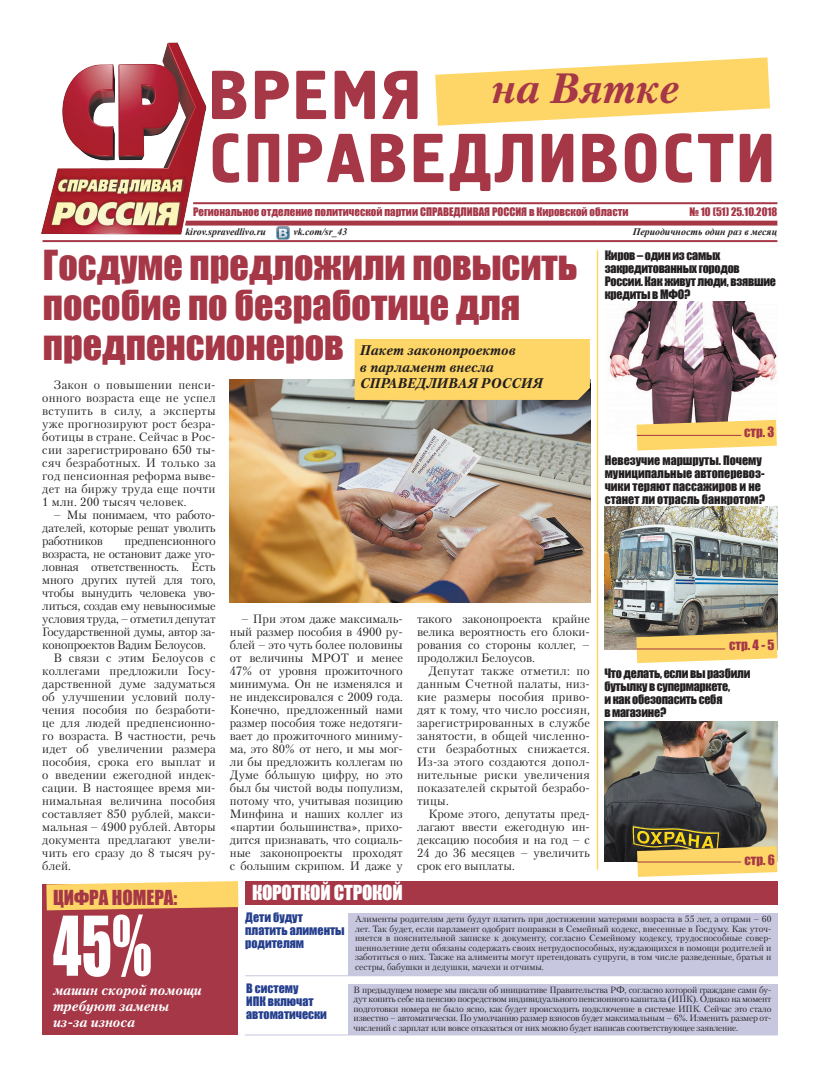
<style>
.page{position:relative;width:820px;height:1078px;background:#fff}
.page>*{position:absolute;margin:0;border:0;box-sizing:border-box;transform-origin:0 0}
.t1{font:76px "Impact";color:#fff;scale:.75 1}
.t2{font:69px "Hermes CTT";letter-spacing:.045em;color:#a63747;scale:1.05 1}
.t3{font:italic 700 42.2px "Petersburg C";color:#a63747}
.t4{font:38px/40px "Impact";color:#a63747}
.t5{font:19px "Impact";letter-spacing:-.01em;color:#fff}
.t6{font:19px "Impact";color:#a63747}
.t7{font:italic 700 14px/16.8px "Petersburg C";color:#231f20}
.t8{font:italic 700 14px/16px "Petersburg C";color:#fff}
.t9{font:13px "Impact";color:#a63747}
.t10{font:12px/13px "Petersburg C";letter-spacing:.01em;color:#231f20;text-align:justify}
.t11{font:12px "Petersburg C";letter-spacing:-.02em;color:#231f20}
.t12{font:12px/13px "Impact";letter-spacing:-.02em;color:#231f20}
.t13{font:12px/13px "Impact";color:#231f20}
.t14{font:12px/13px "Impact";color:#253f8e}
.t15{font:10.8px "Impact";color:#a63747}
.t16{font:italic 700 9.9px "Times New Roman";color:#231f20}
.t17{font:9px/9.5px "Petersburg C";letter-spacing:-.01em;color:#231f20;text-align:justify}
.s1{font-family:"Hermes CTT";font-weight:400;font-style:normal;font-size:69px}
</style>
<div class="page">
<img style="left:230px;top:379px;width:359px;height:223px">
<img style="left:41px;top:42px;width:170px;height:193px">
<hr style="left:43px;top:240px;width:734px;height:2px;background:#a63747">
<hr style="left:193px;top:202px;width:584px;height:2px;background:#a63747">
<svg style="left:435px;top:57px;width:334px;height:69px"></svg>
<svg style="left:185px;top:220px;width:593px;height:19px"></svg>
<div style="left:276px;top:226px;width:13px;height:13px;border:1px solid #95979a;border-radius:2px"></div>
<div style="left:43px;top:883px;width:195px;height:151px;background:#a63747"></div>
<div style="left:348px;top:912px;width:428px;height:63px;background:#c7c7e0"></div>
<div style="left:245px;top:880px;width:532px;height:24px;background:#a63747"></div>
<svg style="left:46px;top:881px;width:192px;height:29px;background:#f9d06e"></svg>
<div style="left:348px;top:983px;width:429px;height:51px;background:#c7c7e0"></div>
<hr style="left:245px;top:975px;width:532px;height:1px;background:#c7c7e0">
<hr style="left:596px;top:250px;width:2px;height:619px;background:#fed667">
<img style="left:609px;top:301px;width:168px;height:134px">
<svg style="left:636px;top:419px;width:140px;height:31px;background:#f4d076"></svg>
<hr style="left:636px;top:435px;width:105px;height:1px;background:#a63747">
<hr style="left:245px;top:1034px;width:532px;height:1px;background:#c7c7e0">
<img style="left:604px;top:506px;width:173px;height:143px">
<svg style="left:636px;top:632px;width:141px;height:31px;background:#ecc96f"></svg>
<hr style="left:636px;top:648px;width:89px;height:1px;background:#a63747">
<img style="left:604px;top:721px;width:173px;height:140px">
<svg style="left:636px;top:846px;width:141px;height:30px;background:#ecc96a"></svg>
<hr style="left:637px;top:861px;width:103px;height:1px;background:#a63747">
<div style="left:354px;top:339px;width:235px;height:61px;background:#fed667"></div>
<h3 class="t3" style="left:209px;top:62px;width:471px"><span class="s1">ВРЕМЯ</span> на Вятке</h3>
<h2 class="t2" style="left:209px;top:120px;width:539px">СПРАВЕДЛИВОСТИ</h2>
<p class="t15" style="left:193px;top:203px;width:436px">Региональное отделение политической партии СПРАВЕДЛИВАЯ РОССИЯ в Кировской области</p>
<p class="t15" style="left:689px;top:203px;width:89px">№ 10 (51) 25.10.2018</p>
<p class="t16" style="left:185px;top:225px;width:82px">kirov.spravedlivo.ru</p>
<p class="t16" style="left:293px;top:225px;width:55px">vk.com/sr_43</p>
<p class="t16" style="left:632px;top:225px;width:146px">Периодичность один раз в месяц</p>
<h3 class="t4" style="left:43px;top:244px;width:536px">Госдуме предложили повысить пособие по безработице для предпенсионеров</h3>
<p class="t7" style="left:360px;top:341px;width:184px">Пакет законопроектов<br>в парламент внесла<br>СПРАВЕДЛИВАЯ РОССИЯ</p>
<p class="t10" style="left:42px;top:378px;width:175px;text-indent:11px">Закон о повышении пенси&shy;онного возраста еще не успел вступить в силу, а эксперты уже прогнозируют рост безра&shy;ботицы в стране. Сейчас в Рос&shy;сии зарегистрировано 650 ты&shy;сяч безработных. И только за год пенсионная реформа выве&shy;дет на биржу труда еще почти 1 млн. 200 тысяч человек.</p>
<p class="t10" style="left:42px;top:508px;width:175px;text-indent:11px">– Мы понимаем, что работо&shy;дателей, которые решат уволить работников</p>
<p class="t11" style="left:124px;top:533px;width:92px">предпенсионного</p>
<p class="t11" style="left:42px;top:546px;width:175px">возраста, не остановит даже уго-</p>
<p class="t11" style="left:42px;top:559px;width:175px">ловная ответственность. Есть</p>
<p class="t11" style="left:42px;top:572px;width:175px">много других путей для того,</p>
<p class="t11" style="left:42px;top:585px;width:175px">чтобы вынудить человека уво-</p>
<p class="t11" style="left:42px;top:598px;width:175px">литься, создав ему невыносимые</p>
<p class="t11" style="left:42px;top:611px;width:175px">условия труда, – отметил депутат</p>
<p class="t11" style="left:42px;top:624px;width:175px">Государственной думы, автор за-</p>
<p class="t11" style="left:42px;top:637px;width:165px">конопроектов Вадим Белоусов.</p>
<p class="t10" style="left:54px;top:651px;width:163px">В связи с этим Белоусов с</p>
<p class="t10" style="left:42px;top:664px;width:175px">коллегами предложили Госу-</p>
<p class="t10" style="left:42px;top:677px;width:175px">дарственной думе задуматься</p>
<p class="t10" style="left:42px;top:690px;width:175px">об улучшении условий полу-</p>
<p class="t10" style="left:42px;top:703px;width:175px">чения пособия по безработи-</p>
<p class="t10" style="left:42px;top:716px;width:175px">це для людей предпенсионно-</p>
<p class="t10" style="left:42px;top:729px;width:175px">го возраста. В частности, речь</p>
<p class="t10" style="left:42px;top:742px;width:175px">идет об увеличении размера</p>
<p class="t10" style="left:42px;top:755px;width:175px">пособия, срока его выплат и</p>
<p class="t10" style="left:42px;top:768px;width:175px">о введении ежегодной индек-</p>
<p class="t10" style="left:42px;top:781px;width:175px">сации. В настоящее время ми-</p>
<p class="t10" style="left:42px;top:794px;width:175px">нимальная величина пособия</p>
<p class="t10" style="left:42px;top:807px;width:175px">составляет 850 рублей, макси-</p>
<p class="t10" style="left:42px;top:820px;width:175px">мальная – 4900 рублей. Авторы</p>
<p class="t10" style="left:42px;top:833px;width:175px">документа предлагают увели-</p>
<p class="t10" style="left:42px;top:846px;width:175px">чить его сразу до 8 тысяч ру-</p>
<p class="t10" style="left:42px;top:859px;width:30px">блей.</p>
<p class="t10" style="left:230px;top:612px;width:174px;text-indent:11px">– При этом даже максималь&shy;ный размер пособия в 4900 ру&shy;блей – это чуть более половины от величины МРОТ и менее 47% от уровня прожиточного минимума. Он не изменялся и не индексировался с 2009 года.<br>Конечно, предложенный нами размер пособия тоже недотяги&shy;вает до прожиточного миниму&shy;ма, это 80% от него, и мы мог&shy;ли бы предложить коллегам по Думе большую цифру, но это был бы чистой воды популизм, потому что, учитывая позицию Минфина и наших коллег из «партии большинства», прихо&shy;дится признавать, что социаль&shy;ные законопроекты проходят с большим скрипом. И даже у</p>
<p class="t10" style="left:417px;top:612px;width:174px">такого законопроекта крайне велика вероятность его блоки&shy;рования со стороны коллег, – продолжил Белоусов.</p>
<p class="t10" style="left:417px;top:664px;width:174px;text-indent:11px">Депутат также отметил: по данным Счетной палаты, низ&shy;кие размеры пособия приво&shy;дят к тому, что число россиян, зарегистрированных в службе занятости, в общей численно&shy;сти безработных снижается.<br>Из-за этого создаются допол&shy;нительные риски увеличения показателей скрытой безрабо&shy;тицы.</p>
<p class="t10" style="left:417px;top:807px;width:174px;text-indent:11px">Кроме этого, депутаты пред&shy;лагают ввести ежегодную ин&shy;дексацию пособия и на год – с 24 до 36 месяцев – увеличить срок его выплаты.</p>
<h3 class="t6" style="left:53px;top:882px;width:126px">ЦИФРА НОМЕРА:</h3>
<h3 class="t5" style="left:252px;top:877px;width:152px">КОРОТКОЙ СТРОКОЙ</h3>
<p class="t12" style="left:604px;top:248px;width:173px">Киров – один из самых закредитованных городов<br>России. Как живут люди, взявшие кредиты в МФО?</p>
<p class="t9" style="left:743px;top:422px;width:32px">стр. 3</p>
<p class="t13" style="left:604px;top:453px;width:162px">Невезучие маршруты. Почему муниципальные автоперевоз&shy;чики теряют пассажиров и не станет ли отрасль банкротом?</p>
<p class="t9" style="left:728px;top:634px;width:47px">стр. 4 - 5</p>
<p class="t12" style="left:604px;top:666px;width:147px">Что делать, если вы разбили бутылку в супермаркете,<br>и как обезопасить себя<br>в магазине?</p>
<p class="t9" style="left:744px;top:849px;width:32px">стр. 6</p>
<h1 class="t1" style="left:53px;top:886px;width:133px">45%</h1>
<p class="t14" style="left:245px;top:910px;width:101px">Дети будут платить алименты родителям</p>
<p class="t17" style="left:355px;top:914px;width:417px">Алименты родителям дети будут платить при достижении матерями возраста в 55 лет, а отцами – 60 лет. Так будет, если парламент одобрит поправки в Семейный кодекс, внесенные в Госдуму. Как уточ&shy;няется в пояснительной записке к документу, согласно Семейному кодексу, трудоспособные совер&shy;шеннолетние дети обязаны содержать своих нетрудоспособных, нуждающихся в помощи родителей и заботиться о них. Также на алименты могут претендовать супруги, в том числе разведенные, братья и сестры, бабушки и дедушки, мачехи и отчимы.</p>
<p class="t8" style="left:53px;top:981px;width:150px">машин скорой помощи требуют замены из-за износа</p>
<p class="t14" style="left:246px;top:981px;width:82px">В систему<br>ИПК включат автоматически</p>
<p class="t17" style="left:353px;top:984px;width:419px">В предыдущем номере мы писали об инициативе Правительства РФ, согласно которой граждане сами бу&shy;дут копить себе на пенсию посредством индивидуального пенсионного капитала (ИПК). Однако на момент подготовки номера не было ясно, как будет происходить подключение в системе ИПК. Сейчас это стало известно – автоматически. По умолчанию размер взносов будет максимальным – 6%. Изменить размер от&shy;числений с зарплат или вовсе отказаться от них можно будет написав соответствующее заявление.</p>
</div>
